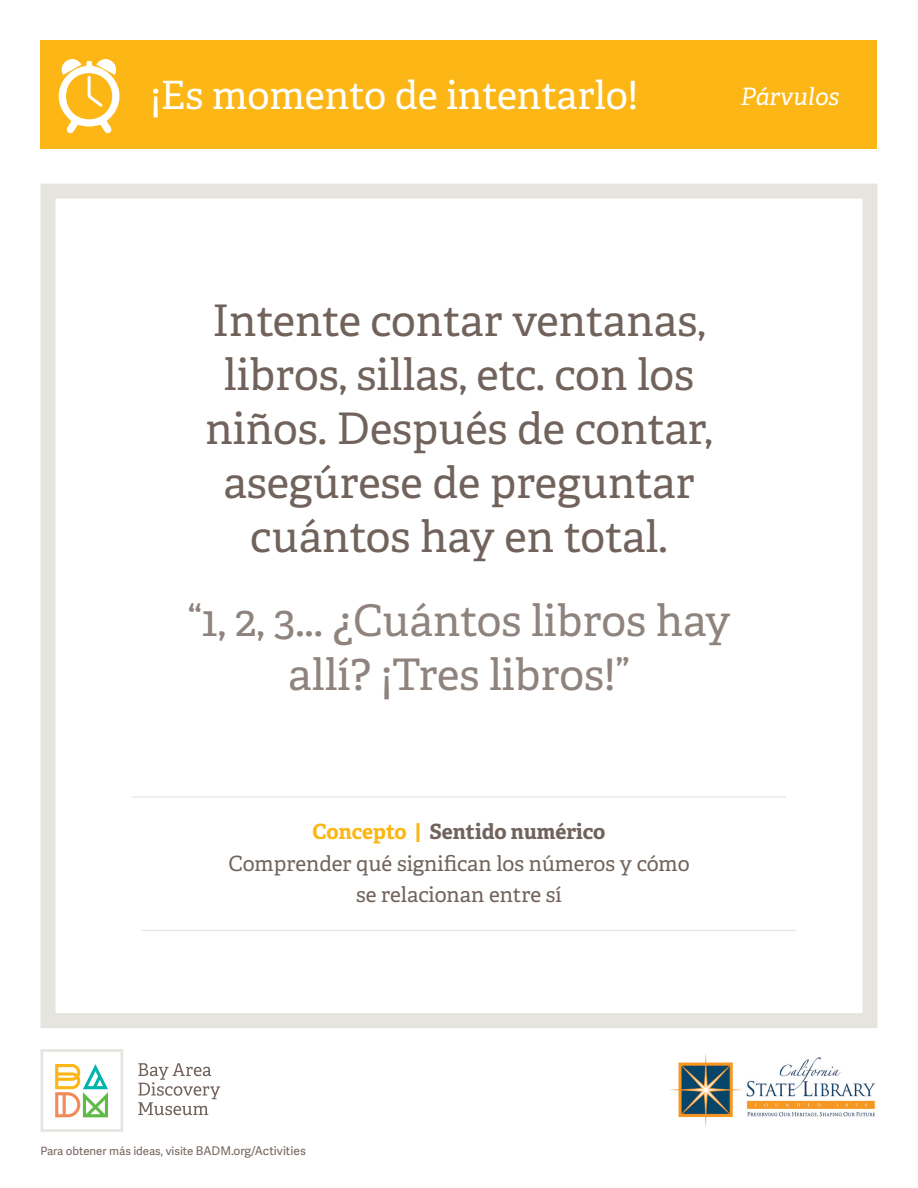
<style>
.page{position:relative;width:918px;height:1188px;background:#fff}
.page>*{position:absolute;margin:0;border:0;box-sizing:border-box;transform-origin:0 0}
.t1{font:43.5px/54px "Adelle PE";color:#71635c;text-align:center}
.t2{font:43.5px/54px "Adelle PE";color:#8f837e;text-align:center}
.t3{font:39px "Adelle PE";letter-spacing:-.005em;color:#fff}
.t4{font:italic 24px "Adelle PE";color:#fff}
.t5{font:21px/31.5px "Adelle PE";color:#71635c;text-align:center}
.t6{font:11.55px "Adelle Sans";color:#71635c}
.s1{font-weight:700;color:#fcb615}
.s2{font-weight:700}
.s3{font-size:12px}
</style>
<div class="page">
<div style="left:40px;top:184px;width:838px;height:844px;border:15px solid #e6e4df"></div>
<div style="left:40px;top:40px;width:838px;height:109px;background:#fcb615"></div>
<hr style="left:132px;top:796px;width:654px;height:2px;background:#e6e4df">
<hr style="left:141px;top:930px;width:654px;height:1px;background:#e6e4df">
<svg style="left:58px;top:59px;width:62px;height:75px"></svg>
<svg style="left:138px;top:1063px;width:82px;height:52px"></svg>
<svg style="left:40px;top:1049px;width:83px;height:83px"></svg>
<img style="left:669px;top:1053px;width:207px;height:74px">
<p class="t3" style="left:150px;top:67px;width:489px">¡Es momento de intentarlo!</p>
<p class="t4" style="left:741px;top:79px;width:100px">Párvulos</p>
<p class="t1" style="left:206px;top:292px;width:508px">Intente contar ventanas, libros, sillas, etc. con los niños. Después de contar, asegúrese de preguntar cuántos hay en total.</p>
<p class="t2" style="left:188px;top:592px;width:544px">“1, 2, 3... ¿Cuántos libros hay allí? ¡Tres libros!”</p>
<p class="t5" style="left:228px;top:815px;width:463px"><span class="s1">Concepto |</span> <span class="s2">Sentido numérico<br></span>Comprender qué significan los números y cómo se relacionan entre sí</p>
<p class="t6" style="left:40px;top:1143px;width:267px">Para obtener más ideas, visite <span class="s3">BADM.org/Activities</span></p>
</div>
